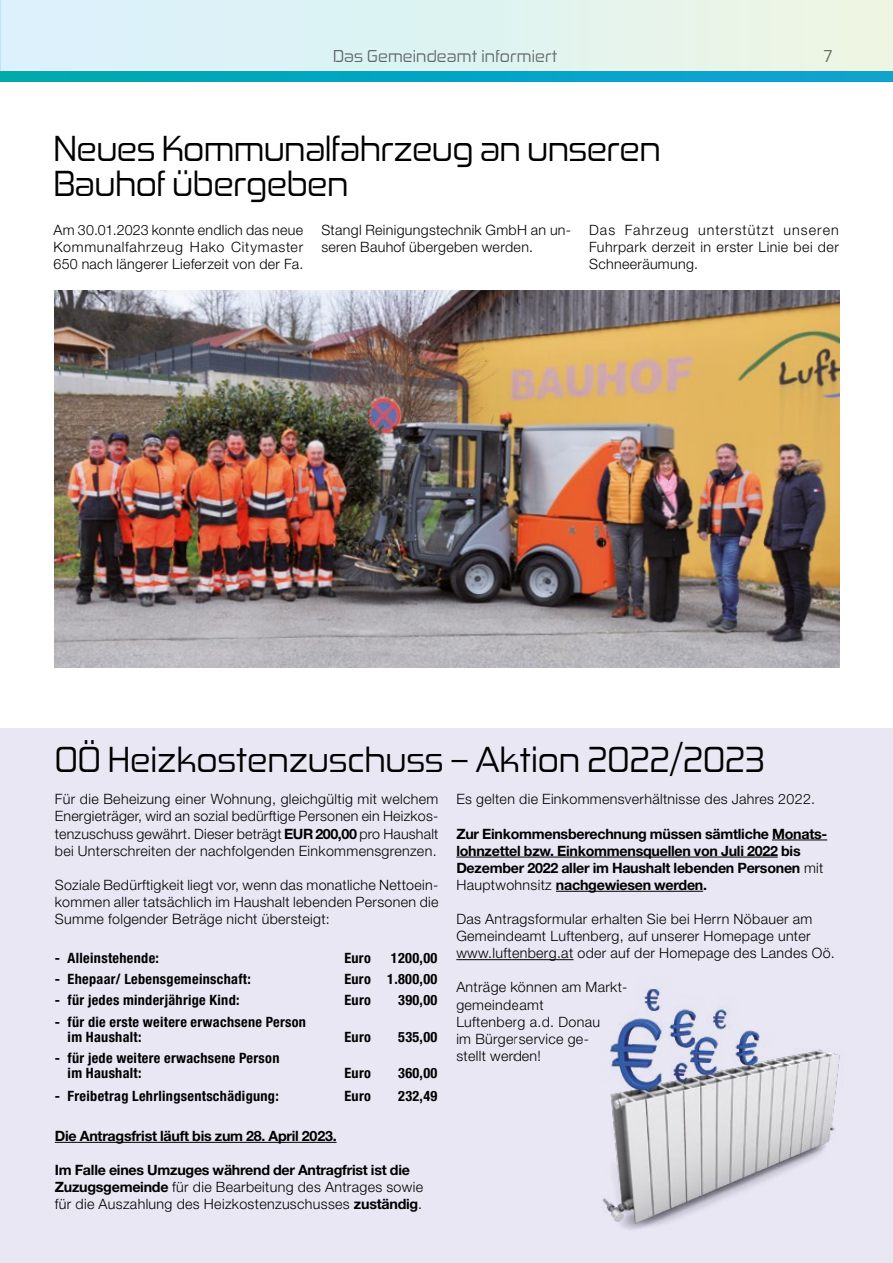
<style>
.page{position:relative;width:893px;height:1263px;background:#fff}
.page>*{position:absolute;margin:0;border:0;box-sizing:border-box;transform-origin:0 0}
.t1{font:34.5px/34.5px "Zekton Rg";letter-spacing:-.015em;color:#000}
.t2{font:16.5px "Zekton Rg";letter-spacing:.01em;color:#706f6f}
.t3{font:300 14.25px/17.1px "Helvetica Neue LT Pro";letter-spacing:.025em;color:#000;text-align:justify}
.t4{font:700 condensed 14.25px/15px "Helvetica Neue LT Pro";letter-spacing:.02em;color:#000}
.t5{font:700 14.25px/17.1px "Helvetica Neue LT Pro";letter-spacing:-.015em;color:#000}
.s1{font-weight:700}
.s2{font-weight:300}
</style>
<div class="page">
<svg style="left:0;top:0;width:1px;height:76px"></svg>
<svg style="left:1px;top:0;width:892px;height:81px;background:#c6e9ea"></svg>
<div style="left:0;top:728px;width:893px;height:535px;background:#e9e7f4"></div>
<hr style="left:55px;top:1142px;width:282px;height:1px;background:#000">
<hr style="left:772px;top:839px;width:55px;height:1px;background:#000">
<hr style="left:456px;top:857px;width:322px;height:1px;background:#000">
<hr style="left:556px;top:891px;width:147px;height:1px;background:#000">
<hr style="left:456px;top:959px;width:117px;height:1px;background:#000">
<img style="left:602px;top:979px;width:238px;height:251px">
<img style="left:55px;top:291px;width:785px;height:377px">
<p class="t2" style="left:333px;top:46px;width:226px">Das Gemeindeamt informiert</p>
<p class="t2" style="left:824px;top:46px;width:10px">7</p>
<h1 class="t1" style="left:54px;top:130px;width:609px">Neues Kommunalfahrzeug an unseren<br>Bauhof übergeben</h1>
<p class="t3" style="left:54px;top:221px;width:251px">Am 30.01.2023 konnte endlich das neue Kommunalfahrzeug Hako Citymaster 650 nach längerer Lieferzeit von der Fa.</p>
<p class="t3" style="left:321px;top:221px;width:251px">Stangl Reinigungstechnik GmbH an un&shy;seren Bauhof übergeben werden.</p>
<p class="t3" style="left:589px;top:221px;width:251px">Das Fahrzeug unterstützt unseren Fuhrpark derzeit in erster Linie bei der Schneeräumung.</p>
<h1 class="t1" style="left:55px;top:741px;width:711px">OÖ Heizkostenzuschuss – Aktion 2022/2023</h1>
<p class="t3" style="left:55px;top:790px;width:385px">Für die Beheizung einer Wohnung, gleichgültig mit welchem Energieträger, wird an sozial bedürftige Personen ein Heizkos&shy;tenzuschuss gewährt. Dieser beträgt <span class="s1">EUR 200,00</span> pro Haushalt bei Unterschreiten der nachfolgenden Einkommensgrenzen.</p>
<p class="t3" style="left:55px;top:876px;width:385px">Soziale Bedürftigkeit liegt vor, wenn das monatliche Nettoein&shy;kommen aller tatsächlich im Haushalt lebenden Personen die Summe folgender Beträge nicht übersteigt:</p>
<p class="t4" style="left:55px;top:950px;width:106px">- Alleinstehende:</p>
<p class="t4" style="left:344px;top:950px;width:28px">Euro</p>
<p class="t4" style="left:391px;top:950px;width:48px">1200,00</p>
<p class="t4" style="left:55px;top:971px;width:197px">- Ehepaar/ Lebensgemeinschaft:</p>
<p class="t4" style="left:344px;top:971px;width:94px">Euro 1.800,00</p>
<p class="t4" style="left:55px;top:993px;width:186px">- für jedes minderjährige Kind:</p>
<p class="t4" style="left:344px;top:993px;width:28px">Euro</p>
<p class="t4" style="left:398px;top:993px;width:41px">390,00</p>
<p class="t4" style="left:68px;top:1014px;width:240px;text-indent:-13px">- für die erste weitere erwachsene Person im Haushalt:</p>
<p class="t3" style="left:456px;top:790px;width:360px">Es gelten die Einkommensverhältnisse des Jahres 2022.</p>
<p class="t5" style="left:456px;top:824px;width:373px">Zur Einkommensberechnung müssen sämtliche Monats&shy;lohnzettel bzw. Einkommensquellen von Juli 2022 bis Dezember 2022 aller im Haushalt lebenden Personen <span class="s2">mit Hauptwohnsitz</span> nachgewiesen werden.</p>
<p class="t3" style="left:456px;top:910px;width:380px;text-align:left">Das Antragsformular erhalten Sie bei Herrn Nöbauer am<br>Gemeindeamt Luftenberg, auf unserer Homepage unter www.luftenberg.at oder auf der Homepage des Landes Oö.</p>
<p class="t3" style="left:456px;top:978px;width:173px;text-align:left">Anträge können am Markt&shy;gemeindeamt<br>Luftenberg a.d. Donau<br>im Bürgerservice ge-<br>stellt werden!</p>
<p class="t4" style="left:344px;top:1029px;width:28px">Euro</p>
<p class="t4" style="left:398px;top:1029px;width:41px">535,00</p>
<p class="t4" style="left:68px;top:1050px;width:213px;text-indent:-13px">- für jede weitere erwachsene Person im Haushalt:</p>
<p class="t4" style="left:344px;top:1065px;width:28px">Euro</p>
<p class="t4" style="left:398px;top:1065px;width:41px">360,00</p>
<p class="t4" style="left:55px;top:1088px;width:225px">- Freibetrag Lehrlingsentschädigung:</p>
<p class="t4" style="left:344px;top:1088px;width:28px">Euro</p>
<p class="t4" style="left:398px;top:1088px;width:41px">232,49</p>
<p class="t5" style="left:55px;top:1127px;width:283px">Die Antragsfrist läuft bis zum 28. April 2023.</p>
<p class="t3" style="left:55px;top:1161px;width:370px;text-align:left"><span class="s1">Im Falle eines Umzuges während der Antragfrist ist die<br>Zuzugsgemeinde</span> für die Bearbeitung des Antrages sowie für die Auszahlung des Heizkostenzuschusses <span class="s1">zuständig</span>.</p>
</div>
